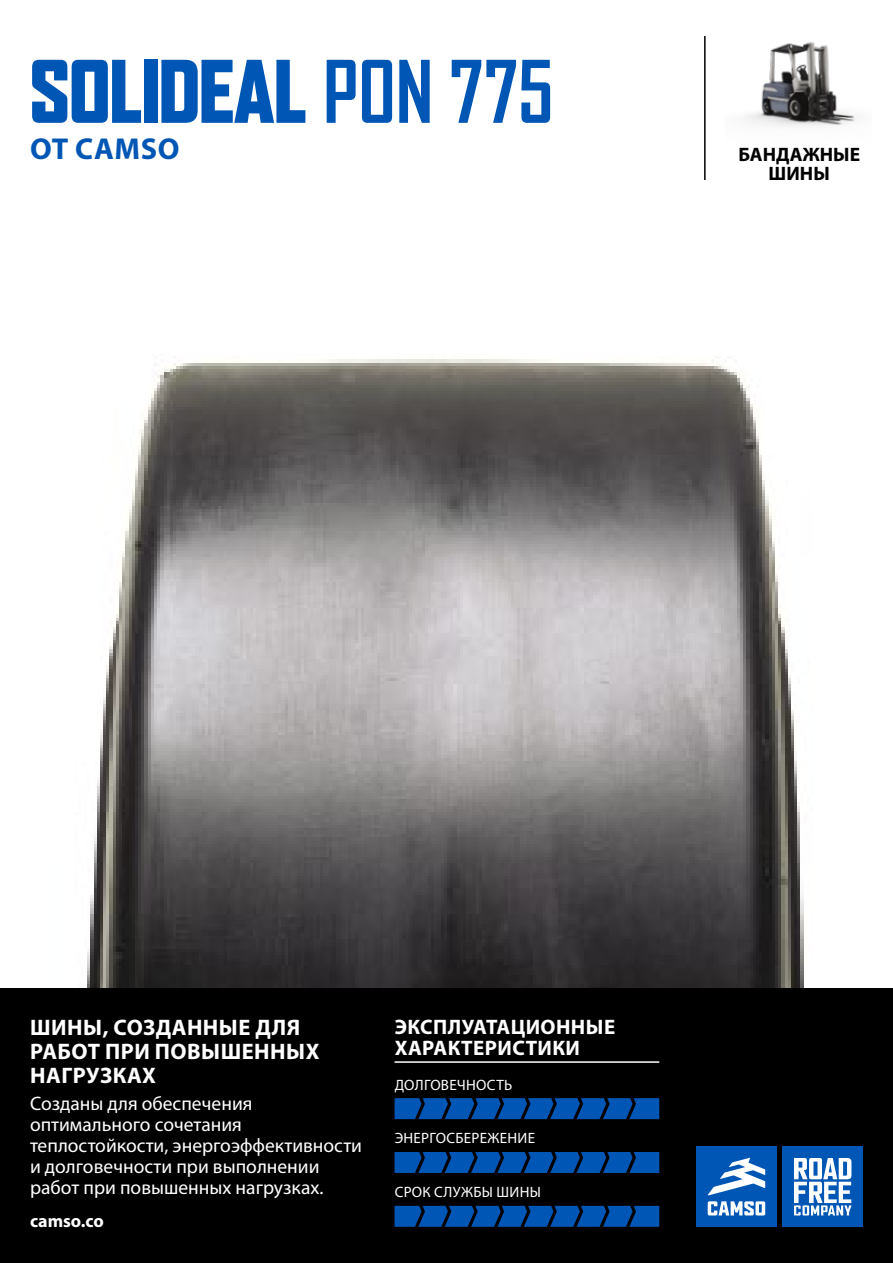
<style>
.page{position:relative;width:893px;height:1263px;background:#fff}
.page>*{position:absolute;margin:0;border:0;box-sizing:border-box;transform-origin:0 0}
.t1{font:900 82.5px "Agency FB";color:#0056b4;scale:.95 1}
.t2{font:700 30.3px "Myriad Pro";letter-spacing:.02em;color:#0056b4}
.t3{font:700 22.5px/24px "Myriad Pro";letter-spacing:.02em;color:#fff}
.t4{font:700 21px/21px "Myriad Pro";letter-spacing:.02em;color:#fff}
.t5{font:19.5px/21px "Myriad Pro";color:#fff}
.t6{font:700 19.5px/19.5px "Myriad Pro";color:#000;text-align:center}
.t7{font:700 18px "Myriad Pro";color:#fff}
.t8{font:700 18px "Akkurat Office";color:#fff}
.t9{font:15px "Myriad Pro";letter-spacing:.02em;color:#fff}
.s1{font-weight:700}
</style>
<div class="page">
<img style="left:87px;top:359px;width:717px;height:629px">
<hr style="left:704px;top:36px;width:2px;height:144px;background:#000">
<img style="left:745px;top:42px;width:112px;height:85px">
<div style="left:0;top:988px;width:893px;height:275px;background:#000"></div>
<div style="left:696px;top:1146px;width:81px;height:81px;background:#0056b4"></div>
<svg style="left:708px;top:1201px;width:57px;height:14px"></svg>
<svg style="left:708px;top:1158px;width:57px;height:37px"></svg>
<div style="left:782px;top:1146px;width:81px;height:81px;background:#0056b4"></div>
<svg style="left:794px;top:1158px;width:57px;height:57px"></svg>
<hr style="left:395px;top:1061px;width:264px;height:2px;background:#fff">
<svg style="left:395px;top:1098px;width:264px;height:21px"></svg>
<svg style="left:395px;top:1152px;width:264px;height:21px"></svg>
<svg style="left:395px;top:1206px;width:264px;height:21px"></svg>
<h1 class="t1" style="left:30px;top:44px;width:553px">SOLIDEAL <span class="s1">PON 775</span></h1>
<h2 class="t2" style="left:30px;top:129px;width:151px">OT CAMSO</h2>
<p class="t6" style="left:738px;top:144px;width:123px">БАНДАЖНЫЕ<br>ШИНЫ</p>
<p class="t3" style="left:30px;top:1015px;width:291px">ШИНЫ, СОЗДАННЫЕ ДЛЯ<br>РАБОТ ПРИ ПОВЫШЕННЫХ<br>НАГРУЗКАХ</p>
<p class="t5" style="left:30px;top:1093px;width:334px">Созданы для обеспечения оптимального сочетания теплостойкости, энергоэффективности и долговечности при выполнении работ при повышенных нагрузках.</p>
<p class="t7" style="left:30px;top:1209px;width:75px">camso.co</p>
<p class="t8" style="left:66px;top:1209px;width:46px">so.co</p>
<p class="t4" style="left:395px;top:1016px;width:222px">ЭКСПЛУАТАЦИОННЫЕ<br>ХАРАКТЕРИСТИКИ</p>
<p class="t9" style="left:395px;top:1075px;width:119px">ДОЛГОВЕЧНОСТЬ</p>
<p class="t9" style="left:395px;top:1129px;width:142px">ЭНЕРГОСБЕРЕЖЕНИЕ</p>
<p class="t9" style="left:395px;top:1182px;width:148px">СРОК СЛУЖБЫ ШИНЫ</p>
</div>
